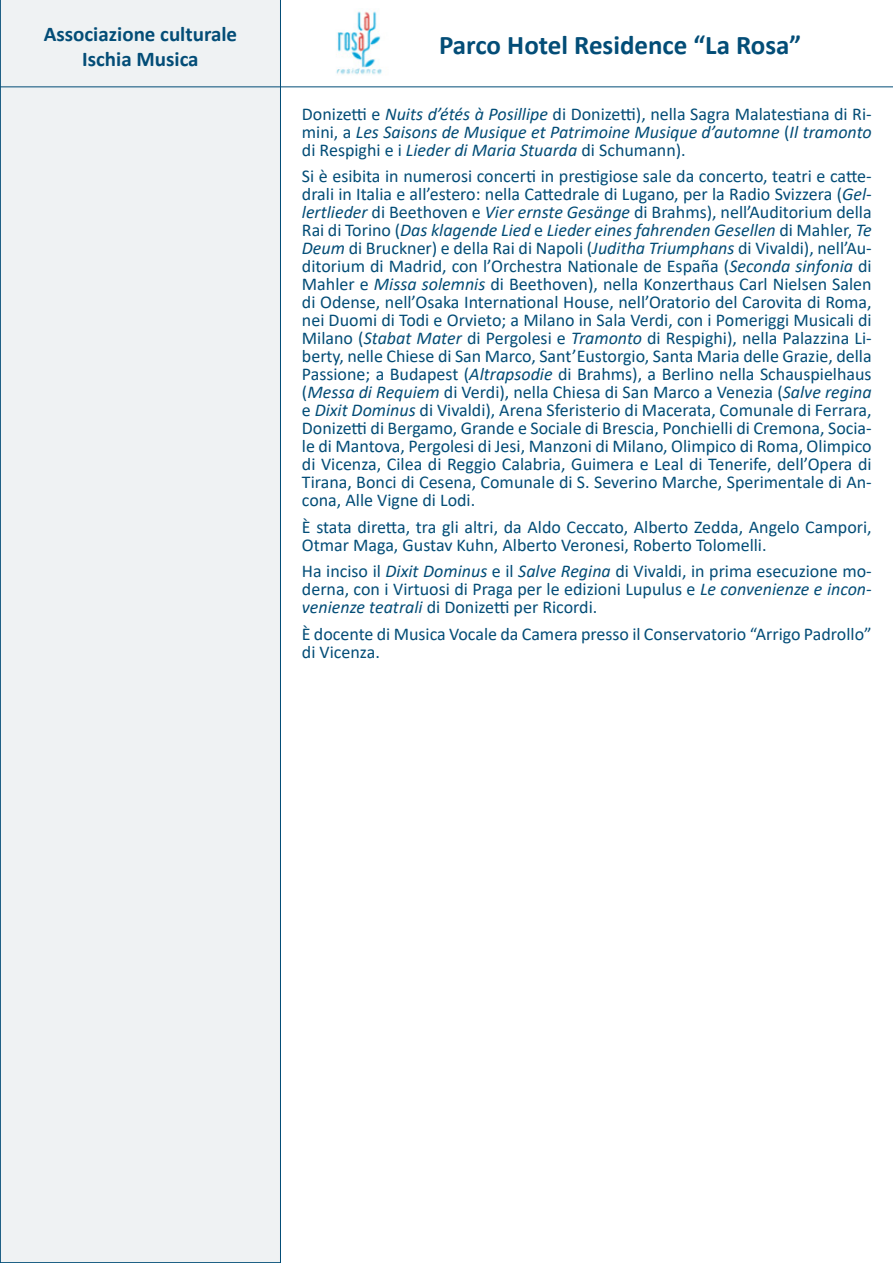
<style>
.page{position:relative;width:893px;height:1263px;background:#fff}
.page>*{position:absolute;margin:0;border:0;box-sizing:border-box;transform-origin:0 0}
.t1{font:700 27px "Calibri";color:#034d77}
.t2{font:700 21px "Calibri";color:#034d77}
.t3{font:18px/18px "Calibri";color:#034d77;text-align:justify}
.t4{font:italic 18px/18px "Calibri";color:#034d77;text-align:justify}
.s1{font-style:normal}
.s2{font-style:italic}
</style>
<div class="page">
<div style="left:0;top:0;width:281px;height:1263px;background:#eff2f3"></div>
<hr style="left:0;top:86px;width:893px;height:1px;background:#034d77">
<img style="left:336px;top:11px;width:46px;height:64px">
<p class="t2" style="left:44px;top:19px;width:195px">Associazione culturale</p>
<p class="t2" style="left:82px;top:44px;width:118px">Ischia Musica</p>
<p class="t1" style="left:439px;top:26px;width:364px">Parco Hotel Residence “La Rosa”</p>
<p class="t4" style="left:302px;top:104px;width:571px"><span class="s1">Donizetti e</span> Nuits d’étés à Posillipe <span class="s1">di Donizetti), nella Sagra Malatestiana di Ri&shy;mini, a</span> Les Saisons de Musique et Patrimoine Musique d’automne <span class="s1">(</span>Il tramonto <span class="s1">di Respighi e i</span> Lieder di Maria Stuarda <span class="s1">di Schumann).</span></p>
<p class="t3" style="left:302px;top:167px;width:571px">Si è esibita in numerosi concerti in prestigiose sale da concerto, teatri e catte&shy;drali in Italia e all’estero: nella Cattedrale di Lugano, per la Radio Svizzera (<span class="s2">Gel&shy;lertlieder</span> di Beethoven e <span class="s2">Vier ernste Gesänge</span> di Brahms), nell’Auditorium della Rai di Torino (<span class="s2">Das klagende Lied</span> e <span class="s2">Lieder eines fahrenden Gesellen</span> di Mahler, <span class="s2">Te Deum</span> di Bruckner) e della Rai di Napoli (<span class="s2">Juditha Triumphans</span> di Vivaldi), nell’Au&shy;ditorium di Madrid, con l’Orchestra Nationale de España (<span class="s2">Seconda sinfonia</span> di Mahler e <span class="s2">Missa solemnis</span> di Beethoven), nella Konzerthaus Carl Nielsen Salen di Odense, nell’Osaka International House, nell’Oratorio del Carovita di Roma, nei Duomi di Todi e Orvieto; a Milano in Sala Verdi, con i Pomeriggi Musicali di Milano (<span class="s2">Stabat Mater</span> di Pergolesi e <span class="s2">Tramonto</span> di Respighi), nella Palazzina Li&shy;berty, nelle Chiese di San Marco, Sant’Eustorgio, Santa Maria delle Grazie, della Passione; a Budapest (<span class="s2">Altrapsodie</span> di Brahms), a Berlino nella Schauspielhaus (<span class="s2">Messa di Requiem</span> di Verdi), nella Chiesa di San Marco a Venezia (<span class="s2">Salve regina </span>e <span class="s2">Dixit Dominus</span> di Vivaldi), Arena Sferisterio di Macerata, Comunale di Ferrara, Donizetti di Bergamo, Grande e Sociale di Brescia, Ponchielli di Cremona, Socia&shy;le di Mantova, Pergolesi di Jesi, Manzoni di Milano, Olimpico di Roma, Olimpico di Vicenza, Cilea di Reggio Calabria, Guimera e Leal di Tenerife, dell’Opera di Tirana, Bonci di Cesena, Comunale di S. Severino Marche, Sperimentale di An&shy;cona, Alle Vigne di Lodi.</p>
<p class="t3" style="left:302px;top:517px;width:571px">È stata diretta, tra gli altri, da Aldo Ceccato, Alberto Zedda, Angelo Campori,<br>Otmar Maga, Gustav Kuhn, Alberto Veronesi, Roberto Tolomelli.</p>
<p class="t3" style="left:302px;top:562px;width:571px">Ha inciso il <span class="s2">Dixit Dominus</span> e il <span class="s2">Salve Regina</span> di Vivaldi, in prima esecuzione mo&shy;derna, con i Virtuosi di Praga per le edizioni Lupulus e <span class="s2">Le convenienze e incon&shy;venienze teatrali</span> di Donizetti per Ricordi.</p>
<p class="t3" style="left:302px;top:624px;width:571px">È docente di Musica Vocale da Camera presso il Conservatorio “Arrigo Padrollo” di Vicenza.</p>
</div>
